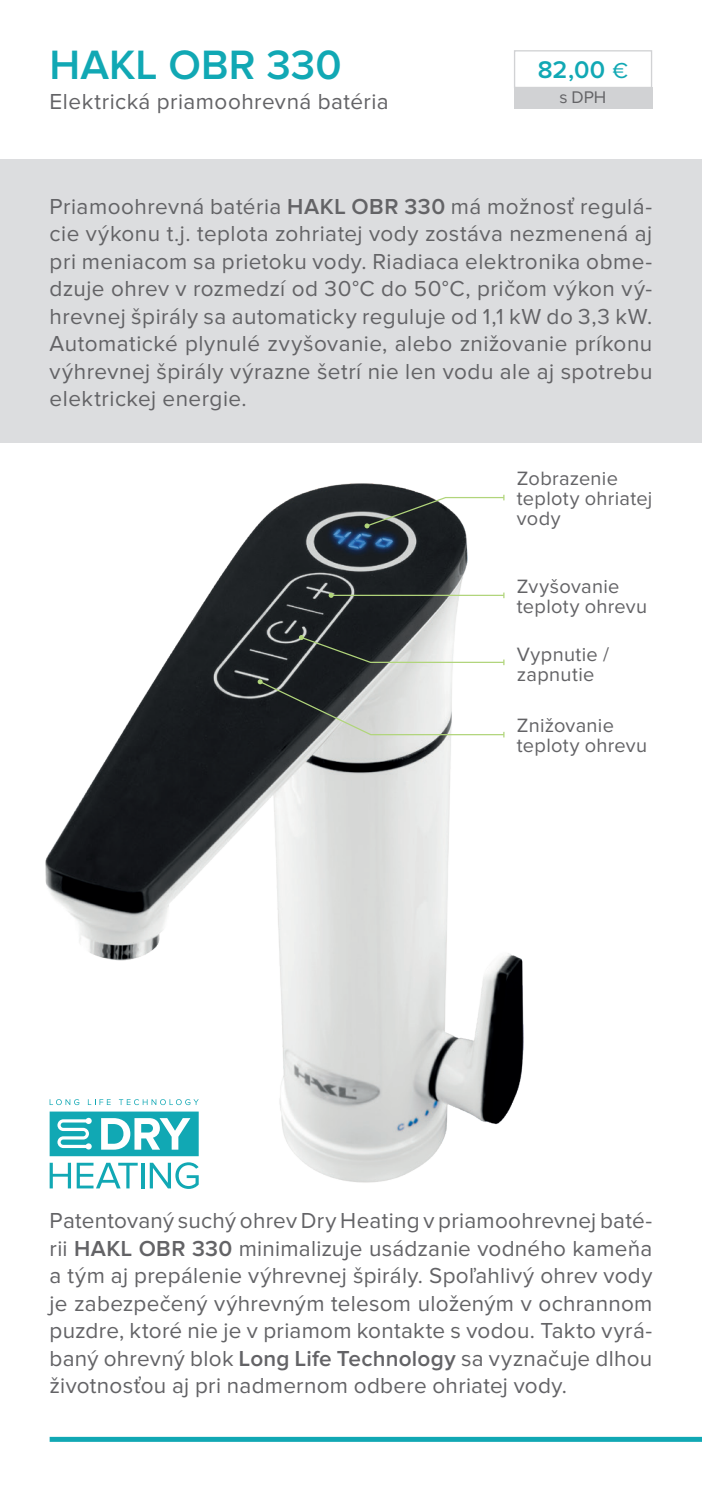
<style>
.page{position:relative;width:702px;height:1489px;background:#fff}
.page>*{position:absolute;margin:0;border:0;box-sizing:border-box;transform-origin:0 0}
.Text_Klasik{font:600 42.5px "Proxima Nova";letter-spacing:.005em;color:#11a8b4}
.Text_Klasik-2{font:600 25px "Proxima Nova";color:#11a8b4}
.t1{font:22.5px/27.5px "Proxima Nova";letter-spacing:.02em;color:#636366;text-align:justify}
.t2{font:20px "Proxima Nova";letter-spacing:.015em;color:#636366}
.Text_Klasik-3{font:17.5px "Proxima Nova";color:#636366}
.s1{font-weight:400;font-size:22.5px}
.s2{font-weight:600}
</style>
<div class="page">
<div style="left:50px;top:1436px;width:652px;height:5px;background:#11a8b4"></div>
<img style="left:45px;top:483px;width:479px;height:702px">
<div style="left:0;top:159px;width:702px;height:284px;background:#dcdddf"></div>
<svg style="left:364px;top:494px;width:141px;height:34px"></svg>
<hr style="left:331px;top:594px;width:173px;height:2px;background:#b1d57b">
<svg style="left:328px;top:593px;width:5px;height:5px"></svg>
<svg style="left:299px;top:635px;width:206px;height:30px"></svg>
<svg style="left:257px;top:679px;width:248px;height:58px"></svg>
<svg style="left:50px;top:1162px;width:21px;height:26px"></svg>
<svg style="left:77px;top:1162px;width:61px;height:26px"></svg>
<hr style="left:141px;top:1162px;width:3px;height:26px;background:#11a8b4">
<svg style="left:150px;top:1162px;width:49px;height:26px"></svg>
<svg style="left:50px;top:1111px;width:149px;height:45px"></svg>
<svg style="left:50px;top:1099px;width:29px;height:6px"></svg>
<svg style="left:88px;top:1099px;width:23px;height:5px"></svg>
<svg style="left:119px;top:1099px;width:80px;height:6px"></svg>
<div style="left:514px;top:50px;width:138px;height:38px;border:1px solid #d1d2d4"></div>
<div style="left:514px;top:87px;width:138px;height:22px;background:#d1d2d4"></div>
<p class="Text_Klasik" style="left:50px;top:45px;width:293px">HAKL OBR 330</p>
<p class="t1" style="left:50px;top:88px;width:341px">Elektrická priamoohrevná batéria</p>
<p class="Text_Klasik-2" style="left:537px;top:58px;width:92px">82,00 <span class="s1">€</span></p>
<p class="Text_Klasik-3" style="left:559px;top:89px;width:48px">s DPH</p>
<p class="t1" style="left:50px;top:193px;width:604px">Priamoohrevná batéria <span class="s2">HAKL OBR 330</span> má možnosť regulá&shy;cie výkonu t.j. teplota zohriatej vody zostáva nezmenená aj pri meniacom sa prietoku vody. Riadiaca elektronika obme&shy;dzuje ohrev v rozmedzí od 30°C do 50°C, pričom výkon vý&shy;hrevnej špirály sa automaticky reguluje od 1,1 kW do 3,3 kW.<br>Automatické plynulé zvyšovanie, alebo znižovanie príkonu výhrevnej špirály výrazne šetrí nie len vodu ale aj spotrebu elektrickej energie.</p>
<p class="t2" style="left:517px;top:469px;width:103px">Zobrazenie</p>
<p class="t2" style="left:517px;top:489px;width:137px">teploty ohriatej</p>
<p class="t2" style="left:517px;top:509px;width:45px">vody</p>
<p class="t2" style="left:517px;top:577px;width:104px">Zvyšovanie</p>
<p class="t2" style="left:517px;top:597px;width:132px">teploty ohrevu</p>
<p class="t2" style="left:517px;top:645px;width:93px">Vypnutie /</p>
<p class="t2" style="left:517px;top:665px;width:79px">zapnutie</p>
<p class="t2" style="left:517px;top:716px;width:98px">Znižovanie</p>
<p class="t2" style="left:517px;top:736px;width:132px">teploty ohrevu</p>
<p class="t1" style="left:50px;top:1207px;width:604px">Patentovaný suchý ohrev Dry Heating v priamoohrevnej baté&shy;rii <span class="s2">HAKL OBR 330</span> minimalizuje usádzanie vodného kameňa a tým aj prepálenie výhrevnej špirály. Spoľahlivý ohrev vody je zabezpečený výhrevným telesom uloženým v ochrannom puzdre, ktoré nie je v priamom kontakte s vodou. Takto vyrá&shy;baný ohrevný blok <span class="s2">Long Life Technology</span> sa vyznačuje dlhou životnosťou aj pri nadmernom odbere ohriatej vody.</p>
</div>
